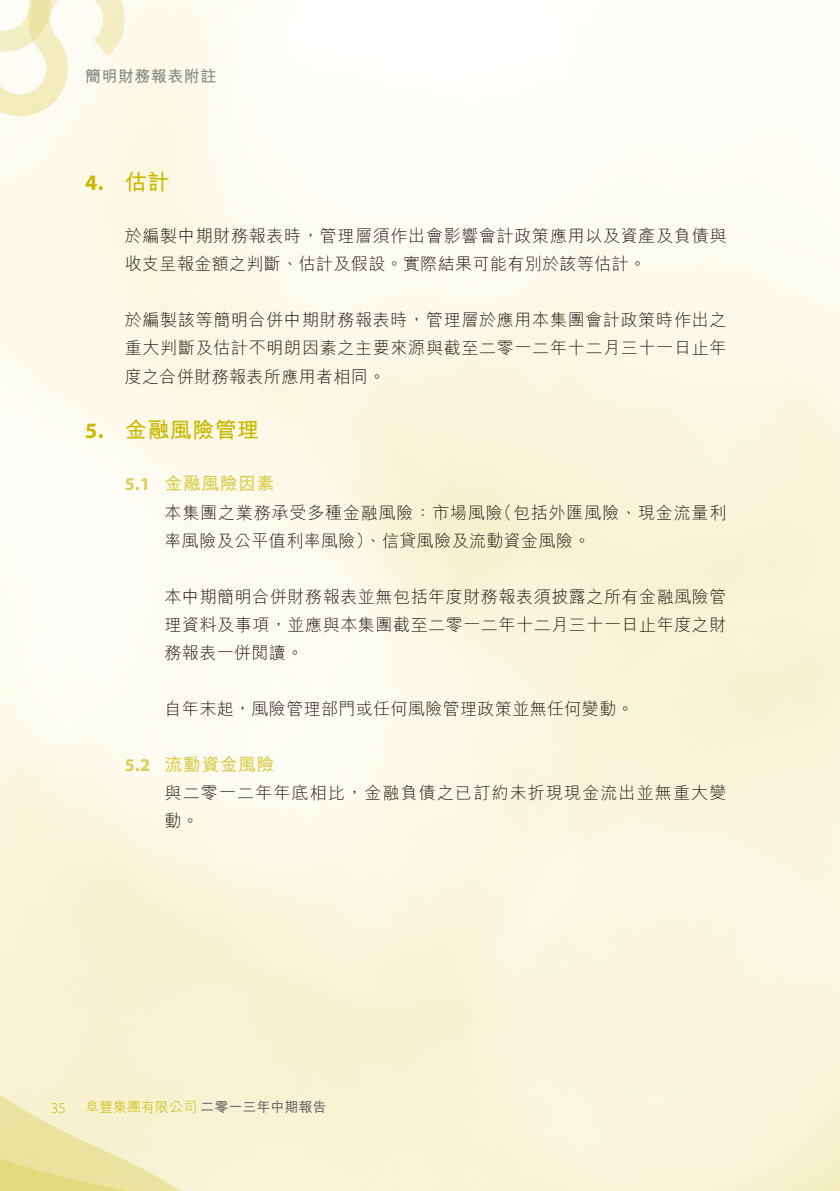
<style>
.page{position:relative;width:840px;height:1191px;background:#fff}
.page>*{position:absolute;margin:0;border:0;box-sizing:border-box;transform-origin:0 0}
.t1{font:22px "M Hei HK Bold E Ten B5 H";letter-spacing:.02em;color:#cab900}
.t2{font:700 22px "Myriad Pro";color:#cab900}
.t3{font:18px "M Hei HK Bold E Ten B5 H";letter-spacing:.02em;color:#dcce54}
.t4{font:17px/28px "M Hei HK Light E Ten B5 H";letter-spacing:.035em;color:#231916}
.t5{font:17px/28px "M Hei HK Light E Ten B5 H";letter-spacing:.065em;color:#231916}
.t6{font:16px "M Hei HK Bold E Ten B5 H";letter-spacing:.03em;color:#898989}
.t7{font:300 15px "Myriad Pro";color:#cab900}
.t8{font:14px "M Hei HK Bold E Ten B5 H";color:#717171}
.s1{font-family:"M Hei HK Bold E Ten B5 H";font-weight:400}
.s2{font-family:"Myriad Pro";font-weight:700}
.s3{font-family:"M Hei HK Light E Ten B5 H";color:#cab900}
</style>
<div class="page">
<img style="left:0;top:1077px;width:316px;height:114px">
<img style="left:0;top:0;width:124px;height:147px">
<p class="t6" style="left:85px;top:70px;width:133px">簡明財務報表附註</p>
<p class="t2" style="left:85px;top:174px;width:86px">4. <span class="s1">估計</span></p>
<p class="t4" style="left:125px;top:224px;width:602px">於編製中期財務報表時，管理層須作出會影響會計政策應用以及資產及負債與收支呈報金額之判斷、估計及假設。實際結果可能有別於該等估計。</p>
<p class="t4" style="left:125px;top:308px;width:602px;text-align:justify">於編製該等簡明合併中期財務報表時，管理層於應用本集團會計政策時作出之重大判斷及估計不明朗因素之主要來源與截至二零一二年十二月三十一日止年度之合併財務報表所應用者相同。</p>
<p class="t1" style="left:85px;top:421px;width:175px"><span class="s2">5.</span> 金融風險管理</p>
<p class="t3" style="left:125px;top:477px;width:151px"><span class="s2">5.1</span> 金融風險因素</p>
<p class="t4" style="left:164px;top:500px;width:563px">本集團之業務承受多種金融風險：市場風險（包括外匯風險、現金流量利率風險及公平值利率風險）、信貸風險及流動資金風險。</p>
<p class="t4" style="left:164px;top:584px;width:563px;text-align:justify">本中期簡明合併財務報表並無包括年度財務報表須披露之所有金融風險管理資料及事項，並應與本集團截至二零一二年十二月三十一日止年度之財務報表一併閱讀。</p>
<p class="t4" style="left:164px;top:696px;width:470px">自年末起，風險管理部門或任何風險管理政策並無任何變動。</p>
<p class="t3" style="left:125px;top:757px;width:151px"><span class="s2">5.2</span> 流動資金風險</p>
<p class="t5" style="left:164px;top:780px;width:563px">與二零一二年年底相比，金融負債之已訂約未折現現金流出並無重大變動。</p>
<p class="t7" style="left:51px;top:1102px;width:16px">35</p>
<p class="t8" style="left:85px;top:1101px;width:243px"><span class="s3">阜豐集團有限公司</span>二零一三年中期報告</p>
</div>
